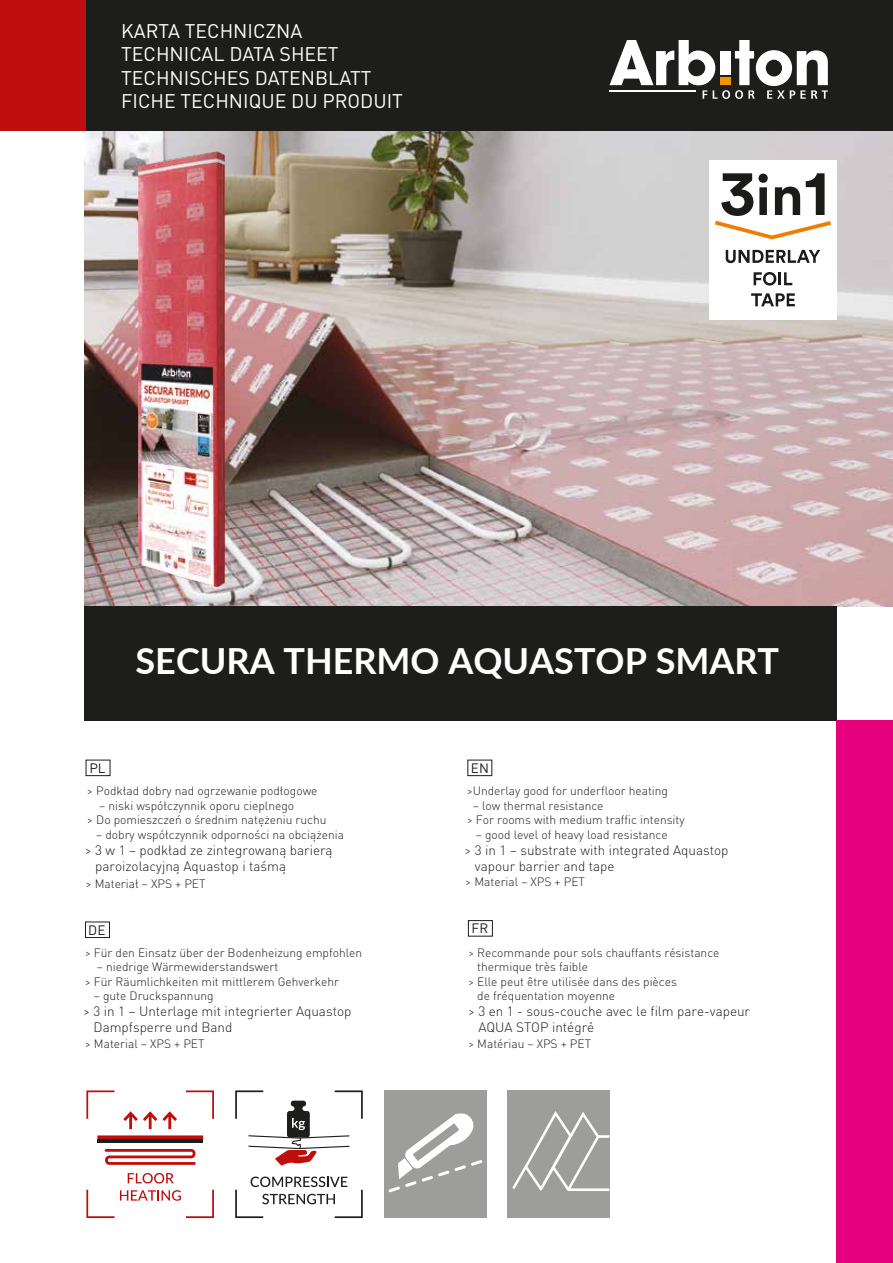
<style>
.page{position:relative;width:893px;height:1263px;background:#fff}
.page>*{position:absolute;margin:0;border:0;box-sizing:border-box;transform-origin:0 0}
.t1{font:700 36px "Lato";color:#fff}
.t2{font:19.5px/23.4px "DIN Pro";color:#fff}
.t3{font:300 13.5px/16.2px "DIN Pro";color:#1d1d1b}
.t4{font:13.5px "DIN Pro";color:#1d1d1b}
.t5{font:300 12px/14.4px "DIN Pro";color:#1d1d1b}
</style>
<div class="page">
<img style="left:85px;top:131px;width:808px;height:475px">
<div style="left:85px;top:0;width:808px;height:131px;background:#1d1d1b"></div>
<div style="left:85px;top:606px;width:752px;height:115px;background:#1d1d1b"></div>
<div style="left:0;top:0;width:85px;height:131px;background:#c00d0e"></div>
<svg style="left:609px;top:40px;width:219px;height:59px"></svg>
<div style="left:720px;top:77px;width:10px;height:8px;background:#f39200"></div>
<div style="left:837px;top:721px;width:56px;height:542px;background:#e6007d"></div>
<div style="left:467px;top:760px;width:25px;height:16px;border:1px solid #1d1d1b"></div>
<div style="left:85px;top:921px;width:25px;height:17px;border:1px solid #1d1d1b"></div>
<div style="left:86px;top:760px;width:24px;height:16px;border:1px solid #1d1d1b"></div>
<div style="left:468px;top:920px;width:25px;height:16px;border:1px solid #1d1d1b"></div>
<div style="left:709px;top:160px;width:128px;height:160px;background:#fff"></div>
<svg style="left:726px;top:250px;width:94px;height:13px"></svg>
<svg style="left:754px;top:272px;width:38px;height:14px"></svg>
<svg style="left:751px;top:293px;width:44px;height:13px"></svg>
<svg style="left:715px;top:173px;width:116px;height:66px"></svg>
<svg style="left:123px;top:1111px;width:54px;height:18px"></svg>
<svg style="left:105px;top:1149px;width:91px;height:16px"></svg>
<svg style="left:97px;top:1135px;width:106px;height:4px"></svg>
<hr style="left:97px;top:1139px;width:106px;height:4px;background:#1d1d1b">
<svg style="left:86px;top:1090px;width:28px;height:29px"></svg>
<svg style="left:186px;top:1090px;width:28px;height:29px"></svg>
<svg style="left:86px;top:1190px;width:28px;height:28px"></svg>
<svg style="left:128px;top:1173px;width:46px;height:10px"></svg>
<svg style="left:120px;top:1190px;width:94px;height:28px"></svg>
<div style="left:384px;top:1090px;width:102px;height:128px;background:#9d9d9c"></div>
<svg style="left:388px;top:1113px;width:94px;height:79px"></svg>
<div style="left:507px;top:1090px;width:102px;height:128px;background:#9d9d9c"></div>
<svg style="left:512px;top:1111px;width:97px;height:80px"></svg>
<svg style="left:235px;top:1176px;width:128px;height:42px"></svg>
<svg style="left:235px;top:1090px;width:128px;height:76px"></svg>
<img style="left:138px;top:151px;width:86px;height:435px">
<h2 class="t2" style="left:121px;top:18px;width:283px">KARTA TECHNICZNA<br>TECHNICAL DATA SHEET<br>TECHNISCHES DATENBLATT<br>FICHE TECHNIQUE DU PRODUIT</h2>
<h1 class="t1" style="left:136px;top:634px;width:645px">SECURA THERMO AQUASTOP SMART</h1>
<p class="t4" style="left:89px;top:758px;width:18px">PL</p>
<p class="t4" style="left:471px;top:759px;width:19px">EN</p>
<p class="t5" style="left:87px;top:783px;width:232px">&gt; Podkład dobry nad ogrzewanie podłogowe</p>
<p class="t5" style="left:87px;top:797px;width:241px;text-indent:12px">– niski współczynnik oporu cieplnego<br>&gt; Do pomieszczeń o średnim natężeniu ruchu</p>
<p class="t5" style="left:96px;top:826px;width:249px">– dobry współczynnik odporności na obciążenia</p>
<p class="t5" style="left:85px;top:875px;width:122px">&gt; Materiał – XPS + PET</p>
<p class="t5" style="left:467px;top:783px;width:203px">&gt;Underlay good for underfloor heating</p>
<p class="t5" style="left:467px;top:797px;width:219px;text-indent:6px">– low thermal resistance<br>&gt; For rooms with medium traffic intensity</p>
<p class="t5" style="left:476px;top:826px;width:193px">– good level of heavy load resistance</p>
<p class="t5" style="left:465px;top:874px;width:121px">&gt; Material – XPS + PET</p>
<p class="t3" style="left:95px;top:840px;width:239px;text-indent:-10px">&gt; 3 w 1 – podkład ze zintegrowaną barierą paroizolacyjną Aquastop i taśmą</p>
<p class="t3" style="left:475px;top:840px;width:255px;text-indent:-10px">&gt; 3 in 1 – substrate with integrated Aquastop vapour barrier and tape</p>
<p class="t4" style="left:471px;top:919px;width:18px">FR</p>
<p class="t5" style="left:468px;top:944px;width:253px">&gt; Recommande pour sols chauffants résistance</p>
<p class="t5" style="left:477px;top:959px;width:112px">thermique très faible</p>
<p class="t5" style="left:468px;top:973px;width:210px">&gt; Elle peut être utilisée dans des pièces</p>
<p class="t5" style="left:477px;top:987px;width:139px">de fréquentation moyenne</p>
<p class="t5" style="left:468px;top:1035px;width:125px">&gt; Matériau – XPS + PET</p>
<p class="t4" style="left:88px;top:920px;width:19px">DE</p>
<p class="t5" style="left:85px;top:944px;width:279px">&gt; Für den Einsatz über der Bodenheizung empfohlen</p>
<p class="t5" style="left:85px;top:959px;width:256px;text-indent:12px">– niedrige Wärmewiderstandswert<br>&gt; Für Räumlichkeiten mit mittlerem Gehverkehr</p>
<p class="t5" style="left:94px;top:987px;width:121px">– gute Druckspannung</p>
<p class="t5" style="left:85px;top:1035px;width:121px">&gt; Material – XPS + PET</p>
<p class="t3" style="left:94px;top:1002px;width:259px;text-indent:-10px">&gt; 3 in 1 – Unterlage mit integrierter Aquastop<br>Dampfsperre und Band</p>
<p class="t3" style="left:478px;top:1002px;width:273px;text-indent:-10px">&gt; 3 en 1 - sous-couche avec le film pare-vapeur<br>AQUA STOP intégré</p>
</div>
